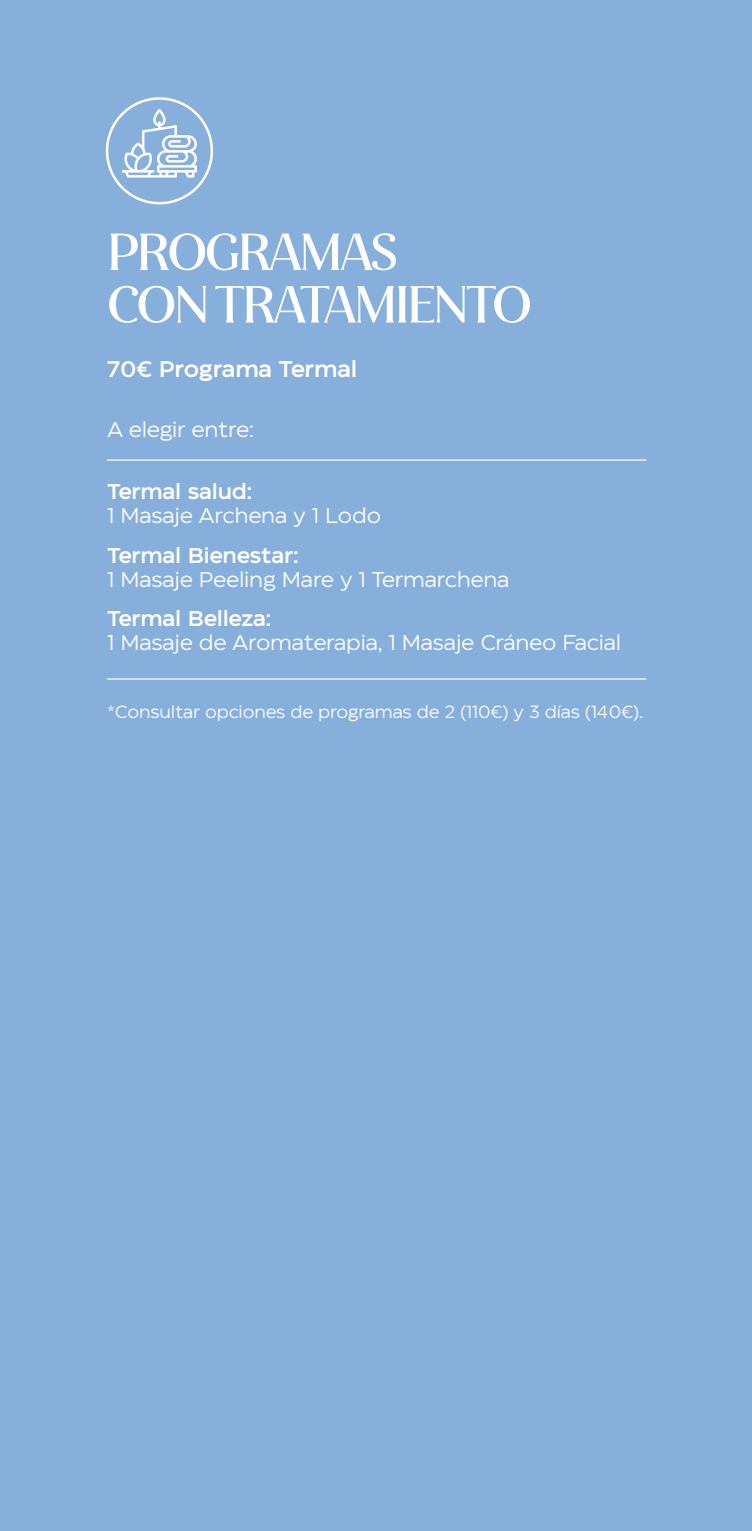
<style>
.page{position:relative;width:752px;height:1531px;background:#fff}
.page>*{position:absolute;margin:0;border:0;box-sizing:border-box;transform-origin:0 0}
.t1{font:500 50px/52.5px "Jazmin Alt";letter-spacing:-.05em;color:#fff}
.t2{font:500 22.5px "Eastman";letter-spacing:-.01em;color:#fff}
.t3{font:21.25px "Eastman";letter-spacing:-.01em;color:#fff}
.t4{font:500 21.25px "Eastman";letter-spacing:-.01em;color:#fff}
.t5{font:17.5px "Eastman";letter-spacing:-.01em;color:#fff}
</style>
<div class="page">
<div style="left:0;top:0;width:751px;height:1531px;background:#86afdc"></div>
<div style="left:106px;top:97px;width:107px;height:107px;border:2px solid #fff;border-radius:50%"></div>
<svg style="left:122px;top:109px;width:76px;height:69px"></svg>
<hr style="left:107px;top:459px;width:539px;height:2px;background:#fff">
<hr style="left:107px;top:678px;width:539px;height:1px;background:#fff">
<h1 class="t1" style="left:107px;top:227px;width:426px">PROGRAMAS<br>CON TRATAMIENTO</h1>
<p class="t2" style="left:107px;top:352px;width:252px">70€ Programa Termal</p>
<p class="t3" style="left:107px;top:414px;width:148px">A elegir entre:</p>
<p class="t4" style="left:107px;top:476px;width:147px">Termal salud:</p>
<p class="t3" style="left:107px;top:500px;width:275px">1 Masaje Archena y 1 Lodo</p>
<p class="t4" style="left:107px;top:539px;width:193px">Termal Bienestar:</p>
<p class="t3" style="left:107px;top:564px;width:404px">1 Masaje Peeling Mare y 1 Termarchena</p>
<p class="t4" style="left:107px;top:602px;width:165px">Termal Belleza:</p>
<p class="t3" style="left:107px;top:626px;width:515px">1 Masaje de Aromaterapia, 1 Masaje Cráneo Facial</p>
<p class="t5" style="left:107px;top:699px;width:537px">*Consultar opciones de programas de 2 (110€) y 3 días (140€).</p>
</div>
